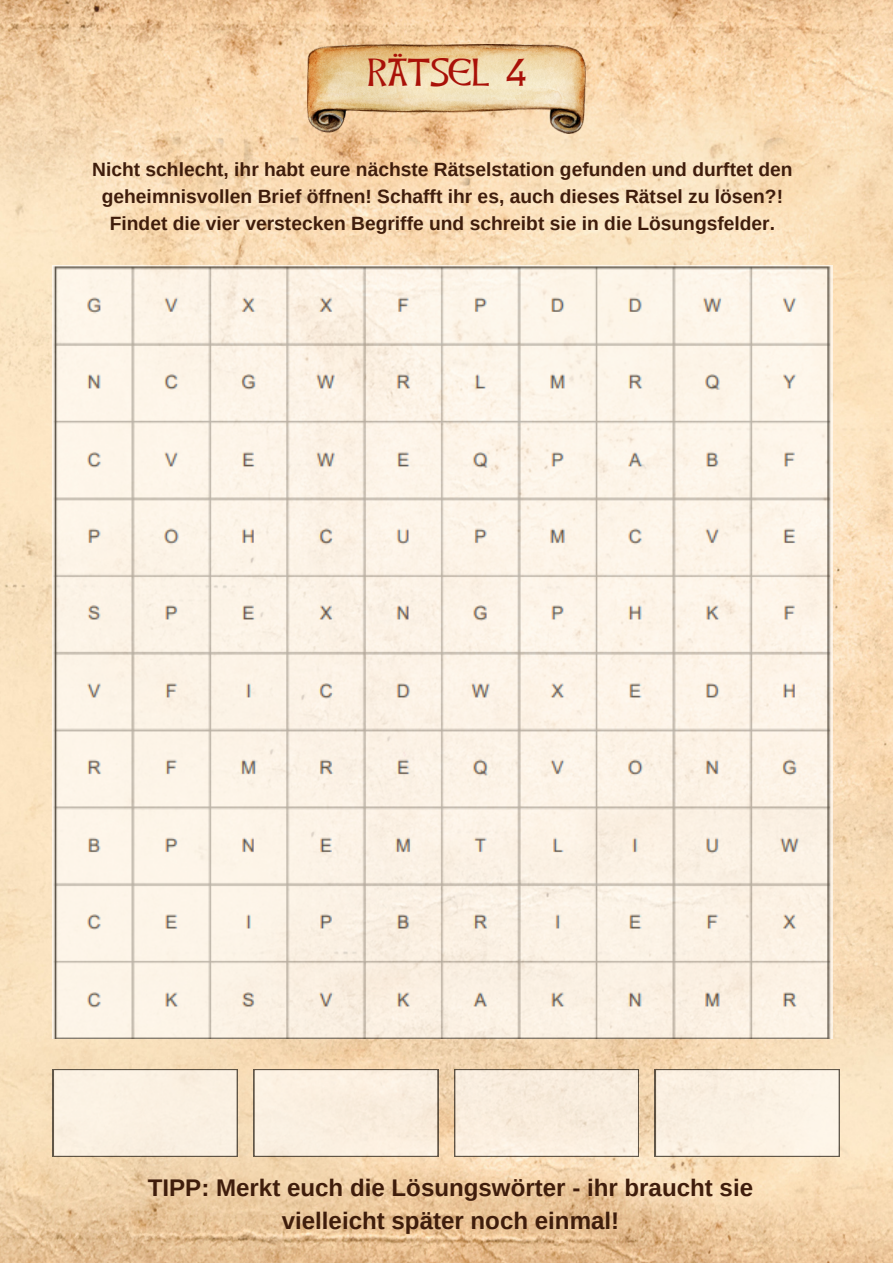
<style>
.page{position:relative;width:893px;height:1264px;background:#fff}
.page>*{position:absolute;margin:0;border:0;box-sizing:border-box;transform-origin:0 0}
.t1{font:34.5px "Celtic Hand";color:#a91108}
.t2{font:700 24.15px/33.6px "Arimo";color:#3f1d0c;text-align:center}
.t3{font:700 19.2px/26.8px "Arimo";color:#3f1d0c;text-align:center}
</style>
<div class="page">
<img style="left:0;top:0;width:892px;height:1262px">
<div style="left:53px;top:1068px;width:184px;height:88px;background:#fbf0e2"></div>
<svg style="left:253px;top:1068px;width:185px;height:88px;background:#f6eada"></svg>
<svg style="left:454px;top:1068px;width:184px;height:88px;background:#f3e7d7"></svg>
<svg style="left:655px;top:1068px;width:184px;height:88px;background:#f5ebdc"></svg>
<img style="left:53px;top:265px;width:779px;height:773px">
<img style="left:307px;top:45px;width:278px;height:88px">
<p class="t1" style="left:366px;top:58px;width:161px">RÄTSEL 4</p>
<p class="t3" style="left:92px;top:156px;width:701px">Nicht schlecht, ihr habt eure nächste Rätselstation gefunden und durftet den geheimnisvollen Brief öffnen! Schafft ihr es, auch dieses Rätsel zu lösen?!<br>Findet die vier verstecken Begriffe und schreibt sie in die Lösungsfelder.</p>
<p class="t2" style="left:148px;top:1170px;width:606px">TIPP: Merkt euch die Lösungswörter - ihr braucht sie vielleicht später noch einmal!</p>
</div>
